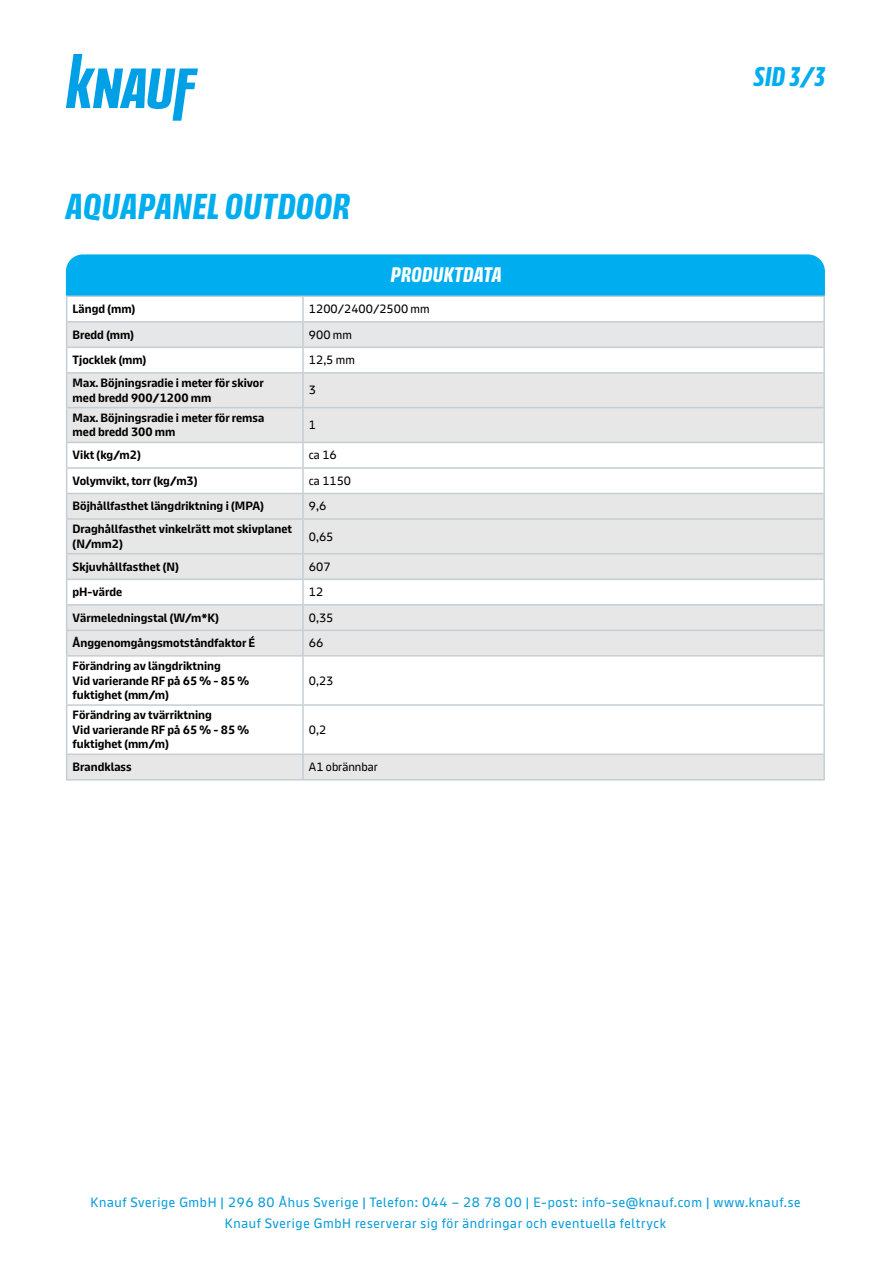
<style>
.page{position:relative;width:893px;height:1263px;background:#fff}
.page>*{position:absolute;margin:0;border:0;box-sizing:border-box;transform-origin:0 0}
.t1{font:700 36px "Knauf Head";letter-spacing:.025em;color:#00aeef}
.t2{font:700 27px "Knauf Head";color:#00aeef}
.t3{font:700 21px "Knauf Head";letter-spacing:.025em;color:#fff}
.t4{font:13.5px "Knauf";letter-spacing:.05em;color:#0c9eda}
.t5{font:700 12px/14.4px "Knauf";color:#000}
.t6{font:12px "Knauf";color:#000}
</style>
<div class="page">
<svg style="left:66px;top:54px;width:132px;height:67px"></svg>
<div style="left:66px;top:254px;width:759px;height:56px;background:#00aeef;border-radius:17px"></div>
<div style="left:67px;top:374px;width:756px;height:405px;background:#e7e7e7"></div>
<svg style="left:67px;top:443px;width:756px;height:310px"></svg>
<hr style="left:66px;top:296px;width:237px;height:1px;background:#c4ced4">
<hr style="left:303px;top:296px;width:522px;height:1px;background:#c4ced4">
<hr style="left:823px;top:297px;width:2px;height:24px;background:#c4ced4">
<hr style="left:303px;top:321px;width:522px;height:2px;background:#c4ced4">
<hr style="left:823px;top:323px;width:2px;height:24px;background:#c4ced4">
<svg style="left:66px;top:297px;width:758px;height:75px"></svg>
<hr style="left:303px;top:347px;width:522px;height:1px;background:#c4ced4">
<hr style="left:302px;top:348px;width:2px;height:24px;background:#c4ced4">
<hr style="left:823px;top:348px;width:2px;height:24px;background:#c4ced4">
<hr style="left:66px;top:372px;width:237px;height:2px;background:#c4ced4">
<hr style="left:66px;top:374px;width:1px;height:33px;background:#c4ced4">
<hr style="left:303px;top:372px;width:522px;height:2px;background:#c4ced4">
<hr style="left:302px;top:374px;width:2px;height:33px;background:#c4ced4">
<hr style="left:823px;top:374px;width:2px;height:33px;background:#c4ced4">
<hr style="left:66px;top:407px;width:237px;height:1px;background:#c4ced4">
<hr style="left:66px;top:408px;width:1px;height:34px;background:#c4ced4">
<hr style="left:303px;top:407px;width:522px;height:1px;background:#c4ced4">
<hr style="left:302px;top:408px;width:2px;height:34px;background:#c4ced4">
<hr style="left:823px;top:408px;width:2px;height:34px;background:#c4ced4">
<hr style="left:66px;top:442px;width:237px;height:1px;background:#c4ced4">
<hr style="left:303px;top:442px;width:522px;height:1px;background:#c4ced4">
<hr style="left:302px;top:443px;width:2px;height:24px;background:#c4ced4">
<hr style="left:823px;top:443px;width:2px;height:24px;background:#c4ced4">
<hr style="left:66px;top:467px;width:237px;height:2px;background:#c4ced4">
<hr style="left:303px;top:467px;width:522px;height:2px;background:#c4ced4">
<hr style="left:302px;top:469px;width:2px;height:24px;background:#c4ced4">
<hr style="left:823px;top:469px;width:2px;height:24px;background:#c4ced4">
<hr style="left:66px;top:493px;width:237px;height:1px;background:#c4ced4">
<svg style="left:66px;top:443px;width:1px;height:75px"></svg>
<hr style="left:303px;top:493px;width:522px;height:1px;background:#c4ced4">
<hr style="left:302px;top:494px;width:2px;height:24px;background:#c4ced4">
<hr style="left:823px;top:494px;width:2px;height:24px;background:#c4ced4">
<hr style="left:66px;top:518px;width:237px;height:2px;background:#c4ced4">
<hr style="left:66px;top:520px;width:1px;height:33px;background:#c4ced4">
<hr style="left:303px;top:518px;width:522px;height:2px;background:#c4ced4">
<hr style="left:302px;top:520px;width:2px;height:33px;background:#c4ced4">
<hr style="left:823px;top:520px;width:2px;height:33px;background:#c4ced4">
<hr style="left:66px;top:553px;width:237px;height:1px;background:#c4ced4">
<hr style="left:303px;top:553px;width:522px;height:1px;background:#c4ced4">
<hr style="left:302px;top:554px;width:2px;height:24px;background:#c4ced4">
<hr style="left:823px;top:554px;width:2px;height:24px;background:#c4ced4">
<hr style="left:66px;top:578px;width:237px;height:2px;background:#c4ced4">
<hr style="left:303px;top:578px;width:522px;height:2px;background:#c4ced4">
<hr style="left:302px;top:580px;width:2px;height:24px;background:#c4ced4">
<hr style="left:823px;top:580px;width:2px;height:24px;background:#c4ced4">
<hr style="left:66px;top:604px;width:237px;height:2px;background:#c4ced4">
<hr style="left:303px;top:604px;width:522px;height:2px;background:#c4ced4">
<hr style="left:302px;top:606px;width:2px;height:24px;background:#c4ced4">
<hr style="left:823px;top:606px;width:2px;height:24px;background:#c4ced4">
<hr style="left:66px;top:630px;width:237px;height:1px;background:#c4ced4">
<svg style="left:66px;top:554px;width:1px;height:101px"></svg>
<hr style="left:303px;top:630px;width:522px;height:1px;background:#c4ced4">
<hr style="left:302px;top:631px;width:2px;height:24px;background:#c4ced4">
<hr style="left:823px;top:631px;width:2px;height:24px;background:#c4ced4">
<hr style="left:66px;top:655px;width:237px;height:2px;background:#c4ced4">
<hr style="left:66px;top:657px;width:1px;height:47px;background:#c4ced4">
<hr style="left:303px;top:655px;width:522px;height:2px;background:#c4ced4">
<hr style="left:302px;top:657px;width:2px;height:47px;background:#c4ced4">
<hr style="left:823px;top:657px;width:2px;height:47px;background:#c4ced4">
<hr style="left:66px;top:704px;width:237px;height:2px;background:#c4ced4">
<hr style="left:66px;top:706px;width:1px;height:47px;background:#c4ced4">
<hr style="left:303px;top:704px;width:522px;height:2px;background:#c4ced4">
<hr style="left:302px;top:706px;width:2px;height:47px;background:#c4ced4">
<hr style="left:823px;top:706px;width:2px;height:47px;background:#c4ced4">
<hr style="left:66px;top:753px;width:237px;height:2px;background:#c4ced4">
<svg style="left:66px;top:755px;width:1px;height:24px"></svg>
<hr style="left:303px;top:753px;width:522px;height:2px;background:#c4ced4">
<hr style="left:302px;top:755px;width:2px;height:24px;background:#c4ced4">
<hr style="left:823px;top:755px;width:2px;height:24px;background:#c4ced4">
<hr style="left:66px;top:779px;width:237px;height:1px;background:#c4ced4">
<hr style="left:303px;top:779px;width:522px;height:1px;background:#c4ced4">
<p class="t1" style="left:66px;top:188px;width:285px">AQUAPANEL OUTDOOR</p>
<p class="t3" style="left:391px;top:264px;width:112px">PRODUKTDATA</p>
<p class="t5" style="left:73px;top:302px;width:64px">Längd (mm)</p>
<p class="t6" style="left:309px;top:302px;width:122px">1200/2400/2500 mm</p>
<p class="t5" style="left:73px;top:327px;width:63px">Bredd (mm)</p>
<p class="t6" style="left:309px;top:328px;width:44px">900 mm</p>
<p class="t5" style="left:73px;top:353px;width:75px">Tjocklek (mm)</p>
<p class="t6" style="left:309px;top:353px;width:47px">12,5 mm</p>
<p class="t5" style="left:73px;top:376px;width:193px">Max. Böjningsradie i meter för skivor med bredd 900/1200 mm</p>
<p class="t6" style="left:309px;top:384px;width:9px">3</p>
<p class="t5" style="left:73px;top:410px;width:193px">Max. Böjningsradie i meter för remsa med bredd 300 mm</p>
<p class="t6" style="left:309px;top:418px;width:9px">1</p>
<p class="t5" style="left:73px;top:448px;width:70px">Vikt (kg/m2)</p>
<p class="t6" style="left:309px;top:449px;width:29px">ca 16</p>
<p class="t5" style="left:73px;top:473px;width:126px">Volymvikt, torr (kg/m3)</p>
<p class="t6" style="left:309px;top:474px;width:44px">ca 1150</p>
<p class="t5" style="left:73px;top:499px;width:193px">Böjhållfasthet längdriktning i (MPA)</p>
<p class="t6" style="left:309px;top:500px;width:19px">9,6</p>
<p class="t5" style="left:73px;top:522px;width:221px">Draghållfasthet vinkelrätt mot skivplanet (N/mm2)</p>
<p class="t6" style="left:309px;top:530px;width:26px">0,65</p>
<p class="t5" style="left:73px;top:559px;width:108px">Skjuvhållfasthet (N)</p>
<p class="t6" style="left:309px;top:560px;width:23px">607</p>
<p class="t5" style="left:73px;top:585px;width:51px">pH-värde</p>
<p class="t6" style="left:309px;top:585px;width:16px">12</p>
<p class="t5" style="left:73px;top:610px;width:148px">Värmeledningstal (W/m*K)</p>
<p class="t6" style="left:309px;top:611px;width:26px">0,35</p>
<p class="t5" style="left:73px;top:636px;width:184px">Ånggenomgångsmotståndfaktor É</p>
<p class="t6" style="left:309px;top:636px;width:16px">66</p>
<p class="t5" style="left:73px;top:659px;width:150px">Förändring av längdriktning</p>
<p class="t5" style="left:73px;top:673px;width:178px">Vid varierande RF på 65 % - 85 % fuktighet (mm/m)</p>
<p class="t6" style="left:309px;top:674px;width:26px">0,23</p>
<p class="t5" style="left:73px;top:708px;width:141px">Förändring av tvärriktning</p>
<p class="t5" style="left:73px;top:722px;width:178px">Vid varierande RF på 65 % - 85 % fuktighet (mm/m)</p>
<p class="t6" style="left:309px;top:723px;width:19px">0,2</p>
<p class="t5" style="left:73px;top:760px;width:60px">Brandklass</p>
<p class="t6" style="left:309px;top:760px;width:70px">A1 obrännbar</p>
<p class="t2" style="left:754px;top:63px;width:73px">SID 3/3</p>
<p class="t4" style="left:90px;top:1195px;width:711px">Knauf Sverige GmbH | 296 80 Åhus Sverige | Telefon: 044 – 28 78 00 | E-post: info-se@knauf.com | www.knauf.se</p>
<p class="t4" style="left:225px;top:1216px;width:443px">Knauf Sverige GmbH reserverar sig för ändringar och eventuella feltryck</p>
</div>
